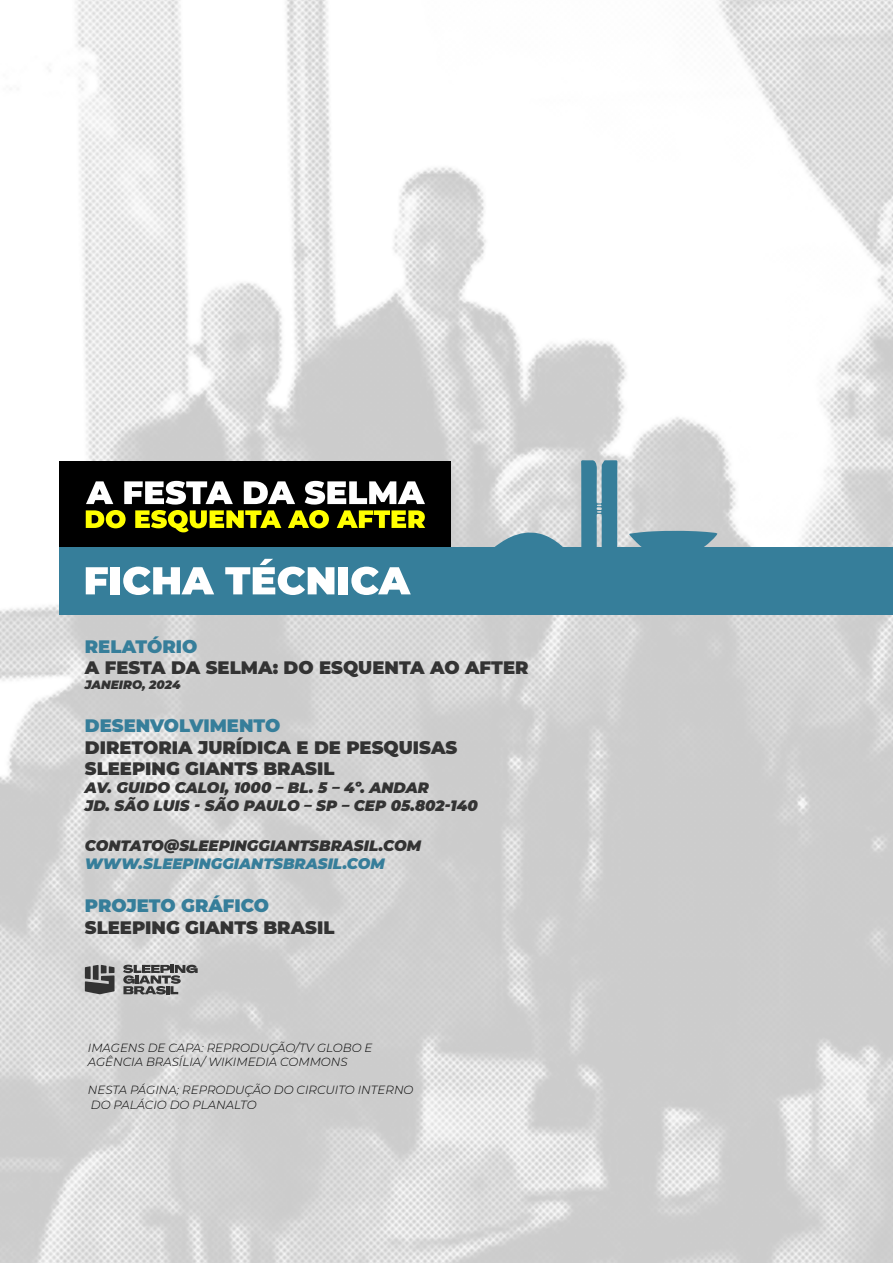
<style>
.page{position:relative;width:893px;height:1263px;background:#fff}
.page>*{position:absolute;margin:0;border:0;box-sizing:border-box;transform-origin:0 0}
.t1{font:900 18px/21.6px "Montserrat";color:#333}
.t2{font:900 18px "Montserrat";color:#367e9a}
.t3{font:italic 900 15px/18px "Montserrat";color:#333}
.t4{font:italic 900 15px "Montserrat";color:#367e9a}
.t5{font:italic 900 12px "Montserrat";color:#333}
.t6{font:italic 300 11.85px/14.1px "Montserrat";color:#000}
</style>
<div class="page">
<img style="left:0;top:0;width:893px;height:1263px">
<div style="left:60px;top:461px;width:391px;height:86px;background:#000"></div>
<div style="left:60px;top:547px;width:833px;height:68px;background:#367e9a"></div>
<svg style="left:86px;top:481px;width:339px;height:51px"></svg>
<svg style="left:86px;top:567px;width:22px;height:27px"></svg>
<div style="left:111px;top:567px;width:9px;height:27px;background:#fff"></div>
<svg style="left:123px;top:567px;width:91px;height:28px"></svg>
<svg style="left:225px;top:559px;width:109px;height:36px"></svg>
<div style="left:339px;top:567px;width:9px;height:27px;background:#fff"></div>
<svg style="left:351px;top:567px;width:60px;height:28px"></svg>
<svg style="left:85px;top:965px;width:30px;height:29px"></svg>
<svg style="left:123px;top:965px;width:75px;height:29px;background:#878787"></svg>
<svg style="left:479px;top:460px;width:245px;height:87px;background:#b5c4ca"></svg>
<h1 class="t2" style="left:85px;top:633px;width:114px">RELATÓRIO</h1>
<h1 class="t1" style="left:85px;top:656px;width:445px">A FESTA DA SELMA: DO ESQUENTA AO AFTER</h1>
<p class="t5" style="left:85px;top:675px;width:97px">JANEIRO, 2024</p>
<h1 class="t2" style="left:85px;top:712px;width:197px">DESENVOLVIMENTO</h1>
<h1 class="t1" style="left:85px;top:735px;width:374px">DIRETORIA JURÍDICA E DE PESQUISAS<br>SLEEPING GIANTS BRASIL</h1>
<p class="t3" style="left:85px;top:778px;width:394px">AV. GUIDO CALOI, 1000 – BL. 5 – 4º. ANDAR<br>JD. SÃO LUIS - SÃO PAULO – SP – CEP 05.802-140</p>
<p class="t3" style="left:85px;top:836px;width:338px">CONTATO@SLEEPINGGIANTSBRASIL.COM</p>
<p class="t4" style="left:85px;top:852px;width:302px">WWW.SLEEPINGGIANTSBRASIL.COM</p>
<h1 class="t2" style="left:85px;top:892px;width:186px">PROJETO GRÁFICO</h1>
<h1 class="t1" style="left:85px;top:915px;width:251px">SLEEPING GIANTS BRASIL</h1>
<p class="t6" style="left:88px;top:1040px;width:286px">IMAGENS DE CAPA: REPRODUÇÃO/TV GLOBO E<br>AGÊNCIA BRASÍLIA/ WIKIMEDIA COMMONS</p>
<p class="t6" style="left:88px;top:1083px;width:327px">NESTA PÁGINA; REPRODUÇÃO DO CIRCUITO INTERNO<br>DO PALÁCIO DO PLANALTO</p>
</div>
